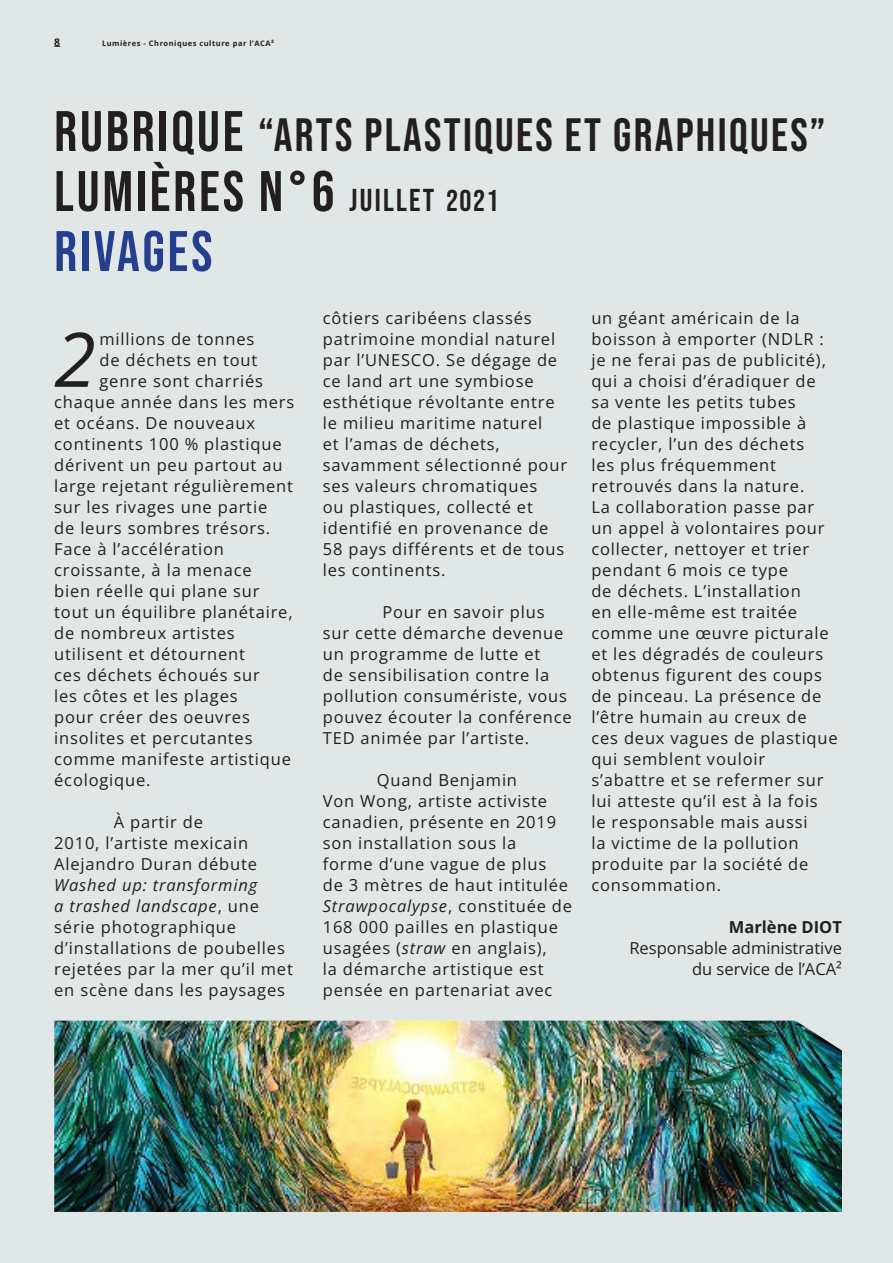
<style>
.page{position:relative;width:893px;height:1263px;background:#e0e7e6}
.page>*{position:absolute;margin:0;border:0;box-sizing:border-box;transform-origin:0 0}
.Lead_first_par{font:italic 75.3px "Open Sans";color:#231f20}
.Lead_headline{font:57px "Bebas Neue";letter-spacing:.05em;color:#231f20}
.Lead_headline-2{font:57px "Bebas Neue";color:#253f8e}
.Lead_headline-3{font:46.5px "Bebas Neue";letter-spacing:.05em;color:#231f20}
.Lead_body{font:16.5px/21px "Open Sans";letter-spacing:.05em;color:#231f20}
.Lead_first_par-2{font:16.5px "Open Sans";letter-spacing:.05em;color:#231f20}
.Lead_body-2{font:16.5px/21px "Open Sans";color:#231f20;text-align:right}
.t1{font:700 10.5px "Open Sans";color:#231f20}
.t2{font:700 7.5px "Open Sans";letter-spacing:.07em;color:#231f20}
.s1{font-size:57px}
.s2{font-size:31.5px}
.s3{font-size:30px}
.s4{font-style:italic}
.s5{font-weight:700}
</style>
<div class="page">
<img style="left:54px;top:1020px;width:788px;height:192px">
<p class="t1" style="left:54px;top:35px;width:8px">8</p>
<p class="t2" style="left:102px;top:38px;width:173px">Lumières - Chroniques culture par l’ACA²</p>
<p class="Lead_headline-3" style="left:54px;top:109px;width:773px"><span class="s1">RUBRIQUE</span> “ARTS PLASTIQUES ET GRAPHIQUES”</p>
<p class="Lead_headline" style="left:54px;top:159px;width:446px">LUMIÈRES N°6 <span class="s2">juillet</span> <span class="s3">2021</span></p>
<p class="Lead_headline-2" style="left:54px;top:219px;width:160px">RIVAGES</p>
<p class="Lead_first_par" style="left:54px;top:307px;width:43px">2</p>
<p class="Lead_first_par-2" style="left:99px;top:327px;width:156px">millions de tonnes</p>
<p class="Lead_first_par-2" style="left:99px;top:348px;width:159px">de déchets en tout</p>
<p class="Lead_first_par-2" style="left:99px;top:369px;width:165px">genre sont charriés</p>
<p class="Lead_first_par-2" style="left:54px;top:390px;width:242px">chaque année dans les mers</p>
<p class="Lead_first_par-2" style="left:54px;top:411px;width:202px">et océans. De nouveaux</p>
<p class="Lead_first_par-2" style="left:54px;top:432px;width:229px">continents 100 % plastique</p>
<p class="Lead_first_par-2" style="left:54px;top:453px;width:230px">dérivent un peu partout au</p>
<p class="Lead_first_par-2" style="left:54px;top:474px;width:240px">large rejetant régulièrement</p>
<p class="Lead_first_par-2" style="left:54px;top:495px;width:215px">sur les rivages une partie</p>
<p class="Lead_first_par-2" style="left:54px;top:516px;width:217px">de leurs sombres trésors.</p>
<p class="Lead_first_par-2" style="left:54px;top:537px;width:171px">Face à l’accélération</p>
<p class="Lead_first_par-2" style="left:54px;top:558px;width:199px">croissante, à la menace</p>
<p class="Lead_first_par-2" style="left:54px;top:579px;width:207px">bien réelle qui plane sur</p>
<p class="Lead_first_par-2" style="left:54px;top:600px;width:240px">tout un équilibre planétaire,</p>
<p class="Lead_first_par-2" style="left:54px;top:621px;width:182px">de nombreux artistes</p>
<p class="Lead_first_par-2" style="left:54px;top:642px;width:192px">utilisent et détournent</p>
<p class="Lead_first_par-2" style="left:54px;top:663px;width:207px">ces déchets échoués sur</p>
<p class="Lead_first_par-2" style="left:54px;top:684px;width:185px">les côtes et les plages</p>
<p class="Lead_first_par-2" style="left:54px;top:705px;width:197px">pour créer des oeuvres</p>
<p class="Lead_first_par-2" style="left:54px;top:726px;width:200px">insolites et percutantes</p>
<p class="Lead_first_par-2" style="left:54px;top:747px;width:238px">comme manifeste artistique</p>
<p class="Lead_first_par-2" style="left:54px;top:768px;width:98px">écologique.</p>
<p class="Lead_body" style="left:54px;top:811px;width:240px;text-indent:60px">À partir de<br>2010, l’artiste mexicain<br>Alejandro Duran débute<br><span class="s4">Washed up: transforming<br>a trashed landscape</span>, une série photographique d’installations de poubelles rejetées par la mer qu’il met en scène dans les paysages</p>
<p class="Lead_body" style="left:323px;top:307px;width:246px">côtiers caribéens classés patrimoine mondial naturel par l’UNESCO. Se dégage de ce land art une symbiose esthétique révoltante entre le milieu maritime naturel<br>et l’amas de déchets, savamment sélectionné pour ses valeurs chromatiques<br>ou plastiques, collecté et identifié en provenance de<br>58 pays différents et de tous les continents.</p>
<p class="Lead_body" style="left:323px;top:601px;width:251px;text-indent:60px">Pour en savoir plus sur cette démarche devenue un programme de lutte et<br>de sensibilisation contre la pollution consumériste, vous pouvez écouter la conférence<br>TED animée par l’artiste.</p>
<p class="Lead_body" style="left:323px;top:769px;width:251px;text-indent:54px">Quand Benjamin<br>Von Wong, artiste activiste canadien, présente en 2019 son installation sous la<br>forme d’une vague de plus<br>de 3 mètres de haut intitulée<br><span class="s4">Strawpocalypse</span>, constituée de<br>168 000 pailles en plastique usagées (<span class="s4">straw</span> en anglais),<br>la démarche artistique est pensée en partenariat avec</p>
<p class="Lead_body" style="left:591px;top:307px;width:248px">un géant américain de la boisson à emporter (NDLR : je ne ferai pas de publicité), qui a choisi d’éradiquer de<br>sa vente les petits tubes<br>de plastique impossible à recycler, l’un des déchets<br>les plus fréquemment retrouvés dans la nature.<br>La collaboration passe par un appel à volontaires pour collecter, nettoyer et trier pendant 6 mois ce type<br>de déchets. L’installation<br>en elle-même est traitée comme une œuvre picturale et les dégradés de couleurs obtenus figurent des coups de pinceau. La présence de l’être humain au creux de<br>ces deux vagues de plastique qui semblent vouloir s’abattre et se refermer sur lui atteste qu’il est à la fois<br>le responsable mais aussi<br>la victime de la pollution produite par la société de consommation.</p>
<p class="Lead_body-2" style="left:629px;top:916px;width:214px"><span class="s5">Marlène DIOT<br></span>Responsable administrative du service de l’ACA²</p>
</div>
